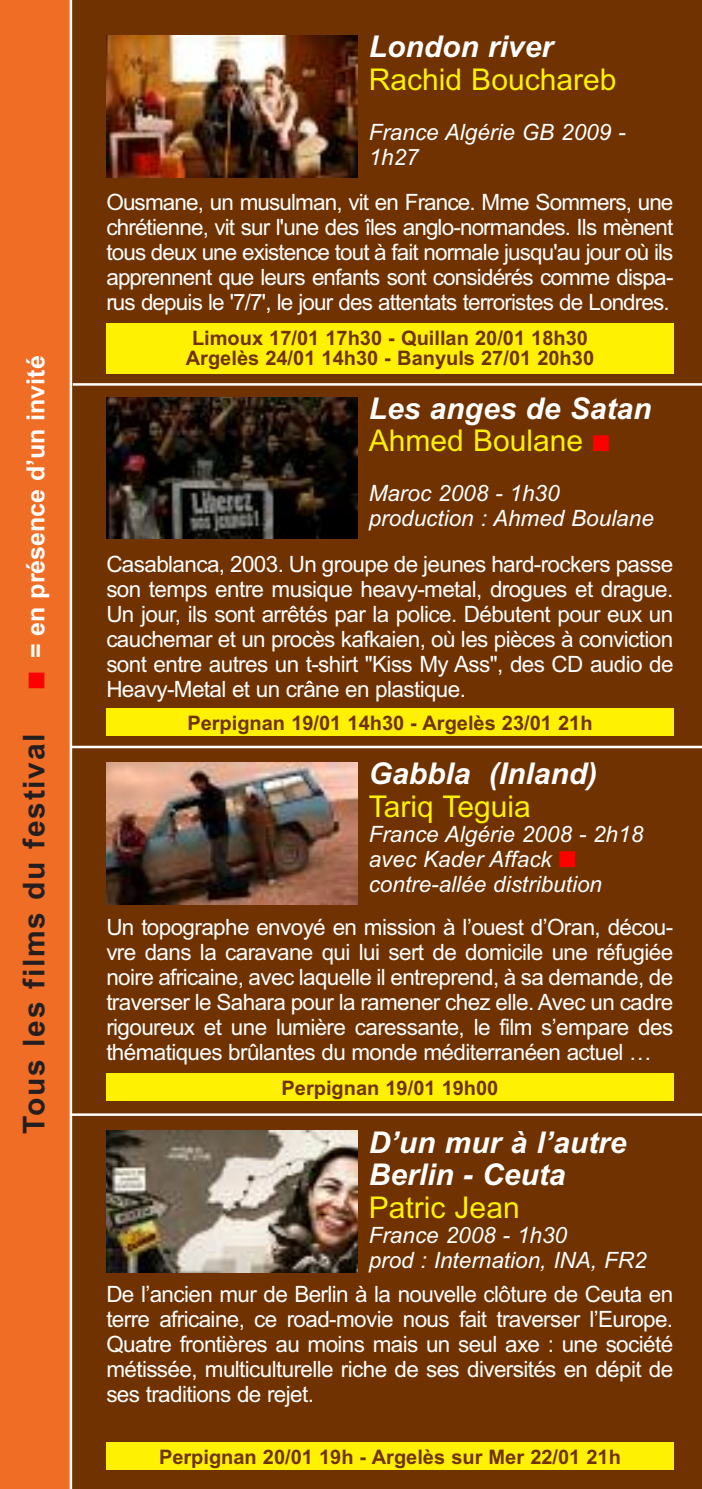
<style>
.page{position:relative;width:702px;height:1489px;background:#fff}
.page>*{position:absolute;margin:0;border:0;box-sizing:border-box;transform-origin:0 0}
.t1{font:italic 700 30px/32.5px "Arial";color:#fff}
.t2{font:30px "Arial";color:#fff101}
.t3{font:700 30px "Arial";letter-spacing:.055em;color:#231f20}
.t4{font:700 25px "Arial";color:#fff}
.t5{font:22.5px/25px "Arial";letter-spacing:-.03em;color:#fff;text-align:justify}
.t6{font:italic 22.5px/25px "Arial";color:#fff}
.t7{font:700 20px/20px "Arial";color:#6f3200;text-align:center}
.s1{color:#f00}
.s2{font-weight:400;font-style:normal;color:#fff101}
</style>
<div class="page">
<div style="left:71px;top:0;width:631px;height:1488px;background:#6f3200"></div>
<div style="left:0;top:0;width:71px;height:1488px;background:#ef6d24"></div>
<img style="left:106px;top:35px;width:251px;height:142px">
<div style="left:106px;top:323px;width:567px;height:50px;background:#fff101"></div>
<hr style="left:71px;top:745px;width:631px;height:3px;background:#fff">
<hr style="left:70px;top:0;width:2px;height:1488px;background:#fff">
<hr style="left:73px;top:383px;width:629px;height:2px;background:#fff">
<img style="left:106px;top:397px;width:251px;height:142px">
<div style="left:106px;top:708px;width:567px;height:27px;background:#fff101"></div>
<hr style="left:71px;top:1113px;width:631px;height:2px;background:#fff">
<img style="left:106px;top:762px;width:251px;height:142px">
<div style="left:106px;top:1073px;width:567px;height:27px;background:#fff101"></div>
<img style="left:106px;top:1130px;width:251px;height:142px">
<div style="left:106px;top:1441px;width:567px;height:27px;background:#fff101"></div>
<p class="t4" style="left:21px;top:688px;width:335px;rotate:-90deg"><span class="s1">■</span> = en présence d’un invité</p>
<h1 class="t3" style="left:17px;top:1133px;width:401px;rotate:-90deg">Tous les films du festival</h1>
<h1 class="t1" style="left:369px;top:31px;width:186px">London river</h1>
<h1 class="t2" style="left:369px;top:62px;width:249px">Rachid Bouchareb</h1>
<p class="t6" style="left:369px;top:120px;width:258px">France Algérie GB 2009 -<br>1h27</p>
<p class="t5" style="left:106px;top:190px;width:568px">Ousmane, un musulman, vit en France. Mme Sommers, une chrétienne, vit sur l'une des îles anglo-normandes. Ils mènent tous deux une existence tout à fait normale jusqu'au jour où ils apprennent que leurs enfants sont considérés comme dispa&shy;rus depuis le '7/7', le jour des attentats terroristes de Londres.</p>
<p class="t7" style="left:186px;top:328px;width:410px">Limoux 17/01 17h30 - Quillan 20/01 18h30<br>Argelès 24/01 14h30 - Banyuls 27/01 20h30</p>
<h1 class="t1" style="left:369px;top:392px;width:284px">Les anges de Satan<br><span class="s2">Ahmed Boulane</span> <span class="s1">■</span></h1>
<p class="t6" style="left:369px;top:481px;width:286px">Maroc 2008 - 1h30 production : Ahmed Boulane</p>
<p class="t5" style="left:106px;top:551px;width:568px">Casablanca, 2003. Un groupe de jeunes hard-rockers passe son temps entre musique heavy-metal, drogues et drague.<br>Un jour, ils sont arrêtés par la police. Débutent pour eux un cauchemar et un procès kafkaien, où les pièces à conviction sont entre autres un t-shirt "Kiss My Ass", des CD audio de Heavy-Metal et un crâne en plastique.</p>
<p class="t7" style="left:187px;top:713px;width:407px">Perpignan 19/01 14h30 - Argelès 23/01 21h</p>
<h1 class="t1" style="left:369px;top:757px;width:230px">Gabbla (Inland)</h1>
<h1 class="t2" style="left:369px;top:788px;width:164px">Tariq Teguia</h1>
<p class="t6" style="left:369px;top:821px;width:276px">France Algérie 2008 - 2h18 avec Kader Affack <span class="s1">■ </span>contre-allée distribution</p>
<p class="t5" style="left:106px;top:914px;width:568px">Un topographe envoyé en mission à l’ouest d’Oran, décou&shy;vre dans la caravane qui lui sert de domicile une réfugiée noire africaine, avec laquelle il entreprend, à sa demande, de traverser le Sahara pour la ramener chez elle. Avec un cadre rigoureux et une lumière caressante, le film s’empare des thématiques brûlantes du monde méditerranéen actuel …</p>
<p class="t7" style="left:281px;top:1078px;width:218px">Perpignan 19/01 19h00</p>
<h1 class="t1" style="left:369px;top:1125px;width:259px">D’un mur à l’autre<br>Berlin - Ceuta</h1>
<h1 class="t2" style="left:369px;top:1189px;width:152px">Patric Jean</h1>
<p class="t6" style="left:369px;top:1222px;width:279px">France 2008 - 1h30<br>prod : Internation, INA, FR2</p>
<p class="t5" style="left:106px;top:1281px;width:568px">De l’ancien mur de Berlin à la nouvelle clôture de Ceuta en terre africaine, ce road-movie nous fait traverser l’Europe.<br>Quatre frontières au moins mais un seul axe : une société métissée, multiculturelle riche de ses diversités en dépit de ses traditions de rejet.</p>
<p class="t7" style="left:159px;top:1446px;width:463px">Perpignan 20/01 19h - Argelès sur Mer 22/01 21h</p>
</div>
